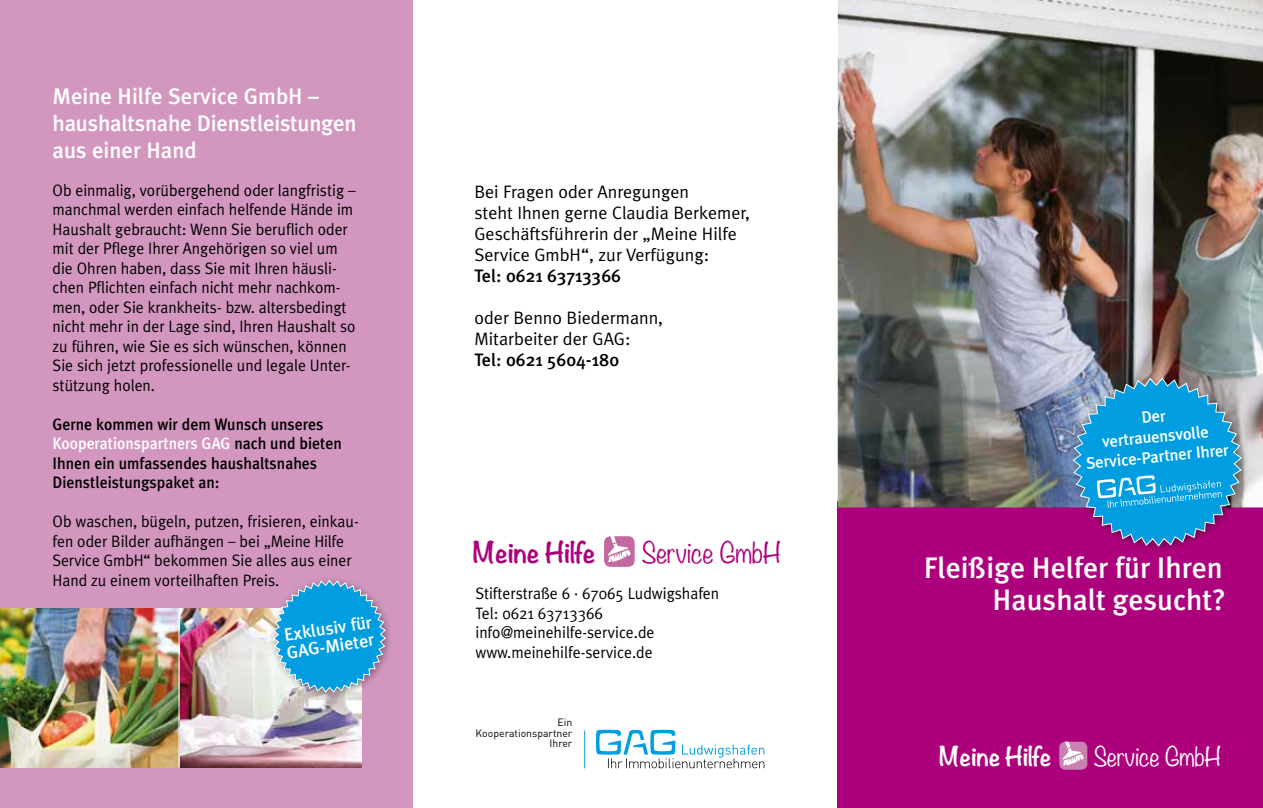
<style>
.page{position:relative;width:1263px;height:808px;background:#fff}
.page>*{position:absolute;margin:0;border:0;box-sizing:border-box;transform-origin:0 0}
.t1{font:500 29.55px/32.2px "Meta Plus";color:#fff;text-align:right}
.t2{font:300 26.1px "Noteworthy";letter-spacing:-.01em;color:#ad007c}
.t3{font:700 26.1px "Noteworthy";letter-spacing:-.01em;color:#ad007c}
.t4{font:300 23.85px "Noteworthy";letter-spacing:-.01em;color:#fff}
.t5{font:700 23.85px "Noteworthy";letter-spacing:-.01em;color:#fff}
.t6{font:500 22.5px/27px "Meta Plus";letter-spacing:-.01em;color:#fff}
.t7{font:18px/21px "Meta Plus Normal";color:#000}
.t8{font:500 18px "Meta Plus";color:#000}
.t9{font:500 17.85px/17.7px "Meta Plus";color:#fff}
.t10{font:16.5px/19.5px "Meta Plus Normal";color:#000;scale:.95 1}
.t11{font:500 16.5px/19.5px "Meta Plus";color:#000;scale:.95 1}
.t12{font:500 16.5px/20.1px "Meta Plus";color:#fff;text-align:center}
.t13{font:10.5px/10.5px "DIN";color:#000;text-align:right}
.s1{color:#fff}
</style>
<div class="page">
<div style="left:838px;top:502px;width:425px;height:306px;background:#ad007c"></div>
<div style="left:0;top:0;width:412px;height:808px;background:#d397bf"></div>
<img style="left:838px;top:0;width:425px;height:507px">
<div style="left:1068px;top:372px;width:182px;height:182px;background:#000;opacity:.45"></div>
<img style="left:180px;top:609px;width:182px;height:158px">
<img style="left:0;top:609px;width:179px;height:158px">
<hr style="left:179px;top:609px;width:1px;height:158px;background:#fff">
<div style="left:1059px;top:742px;width:28px;height:28px;background:#ca80b0;border-radius:6px"></div>
<svg style="left:1062px;top:742px;width:21px;height:23px"></svg>
<div style="left:268px;top:575px;width:126px;height:125px;background:#000;opacity:.45"></div>
<svg style="left:273px;top:580px;width:113px;height:112px;background:#42a4d8"></svg>
<svg style="left:596px;top:730px;width:168px;height:38px"></svg>
<div style="left:604px;top:536px;width:31px;height:31px;background:#c368a1;border-radius:6px"></div>
<svg style="left:607px;top:536px;width:24px;height:26px"></svg>
<hr style="left:584px;top:730px;width:1px;height:38px;background:#009ee0">
<svg style="left:1073px;top:378px;width:168px;height:168px;background:#358fcb"></svg>
<h3 class="t6" style="left:53px;top:83px;width:305px">Meine Hilfe Service GmbH – haushaltsnahe Dienstleistungen aus einer Hand</h3>
<p class="t10" style="left:53px;top:180px;width:321px">Ob einmalig, vorübergehend oder langfristig – manchmal werden einfach helfende Hände im Haushalt gebraucht: Wenn Sie beruflich oder mit der Pflege Ihrer Angehörigen so viel um die Ohren haben, dass Sie mit Ihren häusli&shy;chen Pflichten einfach nicht mehr nachkom&shy;men, oder Sie krankheits- bzw. altersbedingt nicht mehr in der Lage sind, Ihren Haushalt so zu führen, wie Sie es sich wünschen, können Sie sich jetzt professionelle und legale Unter&shy;stützung holen.</p>
<p class="t11" style="left:53px;top:414px;width:306px">Gerne kommen wir dem Wunsch unseres <span class="s1">Kooperationspartners GAG</span> nach und bieten Ihnen ein umfassendes haushaltsnahes Dienstleistungspaket an:</p>
<p class="t10" style="left:53px;top:512px;width:324px">Ob waschen, bügeln, putzen, frisieren, einkau&shy;fen oder Bilder aufhängen – bei „Meine Hilfe Service GmbH“ bekommen Sie alles aus einer Hand zu einem vorteilhaften Preis.</p>
<p class="t9" style="left:283px;top:626px;width:90px;rotate:-8deg">Exklusiv für<br>GAG-Mieter</p>
<p class="t7" style="left:474px;top:181px;width:277px">Bei Fragen oder Anregungen<br>steht Ihnen gerne Claudia Berkemer,<br>Geschäftsführerin der „Meine Hilfe<br>Service GmbH“, zur Verfügung:</p>
<p class="t8" style="left:474px;top:265px;width:148px">Tel: 0621 63713366</p>
<p class="t7" style="left:474px;top:307px;width:190px">oder Benno Biedermann,<br>Mitarbeiter der GAG:</p>
<p class="t8" style="left:474px;top:349px;width:146px">Tel: 0621 5604-180</p>
<h2 class="t3" style="left:473px;top:529px;width:124px">Meine Hilfe</h2>
<h2 class="t2" style="left:642px;top:530px;width:141px">Service GmbH</h2>
<p class="t10" style="left:475px;top:583px;width:258px">Stifterstraße 6 · 67065 Ludwigshafen<br>Tel: 0621 63713366 info@meinehilfe-service.de www.meinehilfe-service.de</p>
<p class="t13" style="left:475px;top:717px;width:98px">Ein<br>Kooperationspartner<br>Ihrer</p>
<p class="t12" style="left:1082px;top:412px;width:145px;rotate:-5deg">Der<br>vertrauensvolle<br>Service-Partner Ihrer</p>
<h1 class="t1" style="left:924px;top:551px;width:304px">Fleißige Helfer für Ihren<br>Haushalt gesucht?</h1>
<h3 class="t5" style="left:939px;top:735px;width:114px">Meine Hilfe</h3>
<h3 class="t4" style="left:1094px;top:736px;width:129px">Service GmbH</h3>
</div>
